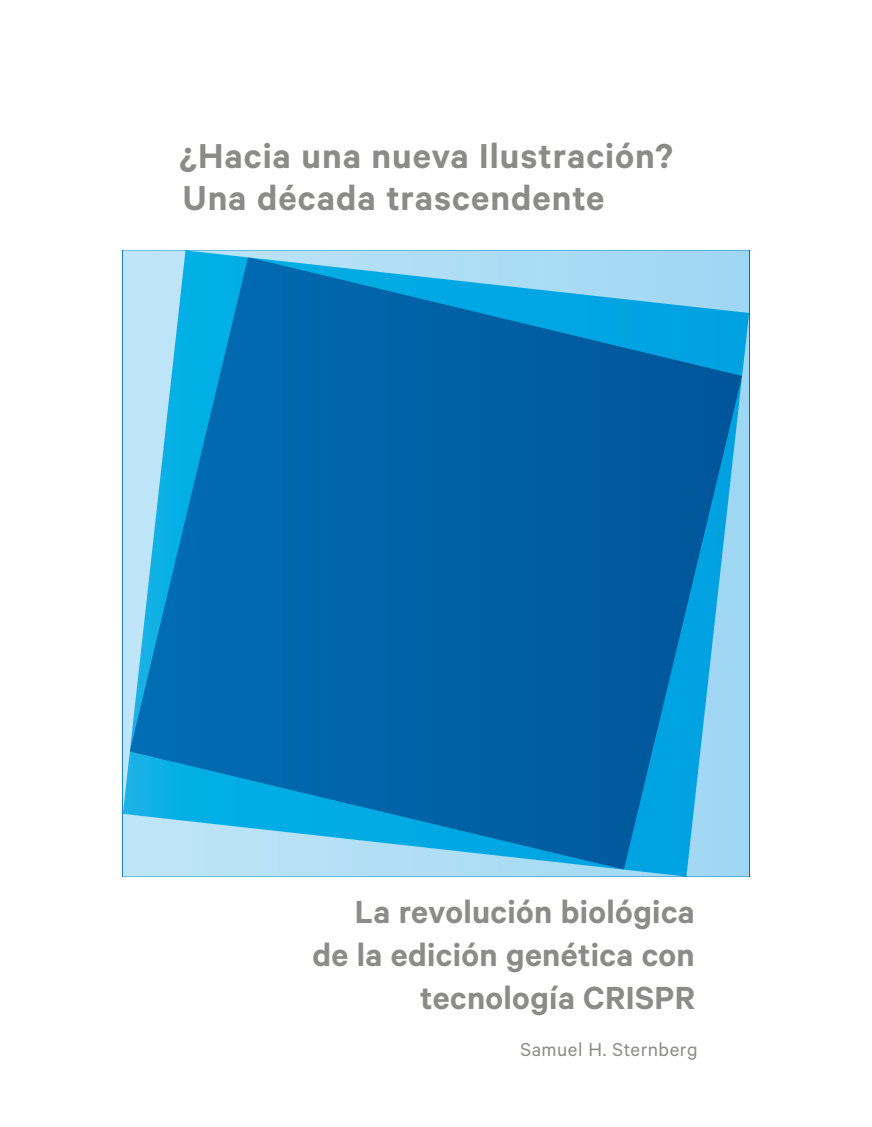
<style>
.page{position:relative;width:872px;height:1127px;background:#fff}
.page>*{position:absolute;margin:0;border:0;box-sizing:border-box;transform-origin:0 0}
.t1{font:600 39px/41.8px "Calibre";letter-spacing:.025em;color:#8b8b8a}
.t2{font:600 36px/43.2px "Calibre";letter-spacing:.01em;color:#8b8b8a;text-align:right}
.t3{font:21px "Calibre";letter-spacing:.025em;color:#8b8b8a}
</style>
<div class="page">
<svg style="left:123px;top:250px;width:626px;height:626px;background:#1f83be"></svg>
<p class="t1" style="left:179px;top:134px;width:495px">¿Hacia una nueva Ilustración?<br>Una década trascendente</p>
<p class="t2" style="left:312px;top:889px;width:384px">La revolución biológica de la edición genética con tecnología CRISPR</p>
<p class="t3" style="left:520px;top:1037px;width:179px">Samuel H. Sternberg</p>
</div>
